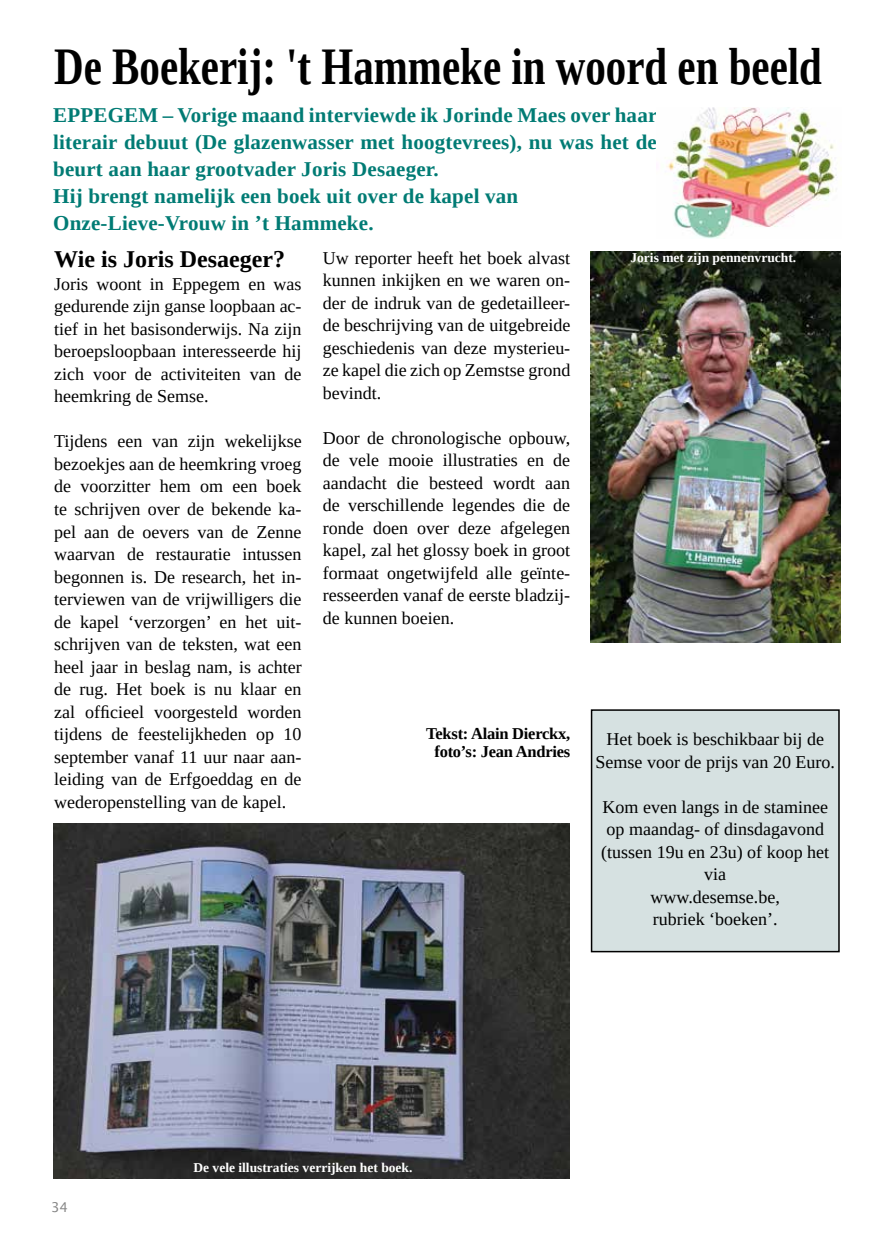
<style>
.page{position:relative;width:893px;height:1234px;background:#fff}
.page>*{position:absolute;margin:0;border:0;box-sizing:border-box;transform-origin:0 0}
.t1{font:700 52.5px "Tinos";color:#000;scale:.78 1}
.t2{font:700 24px "Tinos";color:#000}
.t3{font:700 21px/27px "Tinos";letter-spacing:.01em;color:#007b74}
.t4{font:18px/22.5px "Tinos";color:#000;text-align:justify}
.t5{font:700 16.5px/18px "Tinos";letter-spacing:-.015em;color:#000;text-align:center}
.t6{font:700 13.5px "Tinos";color:#fff}
.t7{font:13.5px "Lucida Sans Std";color:#878787}
</style>
<div class="page">
<div style="left:592px;top:710px;width:247px;height:241px;background:#d6e1e1"></div>
<div style="left:591px;top:709px;width:249px;height:243px;border:2px solid #000"></div>
<img style="left:666px;top:107px;width:171px;height:131px">
<img style="left:53px;top:823px;width:517px;height:355px">
<img style="left:590px;top:251px;width:251px;height:391px">
<h1 class="t1" style="left:54px;top:31px;width:986px">De Boekerij: 't Hammeke in woord en beeld</h1>
<p class="t3" style="left:53px;top:101px;width:606px">EPPEGEM – Vorige maand interviewde ik Jorinde Maes over haar literair debuut (De glazenwasser met hoogtevrees), nu was het de beurt aan haar grootvader Joris Desaeger.<br>Hij brengt namelijk een boek uit over de kapel van Onze-Lieve-Vrouw in ’t Hammeke.</p>
<h2 class="t2" style="left:54px;top:243px;width:232px">Wie is Joris Desaeger?</h2>
<p class="t4" style="left:54px;top:272px;width:249px">Joris woont in Eppegem en was gedurende zijn ganse loopbaan ac&shy;tief in het basisonderwijs. Na zijn beroepsloopbaan interesseerde hij zich voor de activiteiten van de heemkring de Semse.</p>
<p class="t4" style="left:54px;top:430px;width:249px">Tijdens een van zijn wekelijkse bezoekjes aan de heemkring vroeg de voorzitter hem om een boek te schrijven over de bekende ka&shy;pel aan de oevers van de Zenne waarvan de restauratie intussen begonnen is. De research, het in&shy;terviewen van de vrijwilligers die de kapel ‘verzorgen’ en het uit&shy;schrijven van de teksten, wat een heel jaar in beslag nam, is achter de rug. Het boek is nu klaar en zal officieel voorgesteld worden tijdens de feestelijkheden op 10 september vanaf 11 uur naar aan&shy;leiding van de Erfgoeddag en de wederopenstelling van de kapel.</p>
<p class="t4" style="left:323px;top:246px;width:249px">Uw reporter heeft het boek alvast kunnen inkijken en we waren on&shy;der de indruk van de gedetailleer&shy;de beschrijving van de uitgebreide geschiedenis van deze mysterieu&shy;ze kapel die zich op Zemstse grond bevindt.</p>
<p class="t4" style="left:323px;top:426px;width:249px">Door de chronologische opbouw, de vele mooie illustraties en de aandacht die besteed wordt aan de verschillende legendes die de ronde doen over deze afgelegen kapel, zal het glossy boek in groot formaat ongetwijfeld alle geïnte&shy;resseerden vanaf de eerste bladzij&shy;de kunnen boeien.</p>
<p class="t6" style="left:630px;top:249px;width:167px">Joris met zijn pennenvrucht.</p>
<p class="t5" style="left:426px;top:723px;width:146px">Tekst: Alain Dierckx, foto’s: Jean Andries</p>
<p class="t4" style="left:595px;top:727px;width:241px;text-align:center">Het boek is beschikbaar bij de<br>Semse voor de prijs van 20 Euro.</p>
<p class="t4" style="left:601px;top:795px;width:229px;text-align:center">Kom even langs in de staminee op maandag- of dinsdagavond (tussen 19u en 23u) of koop het via<br>www.desemse.be,<br>rubriek ‘boeken’.</p>
<p class="t7" style="left:51px;top:1198px;width:18px">34</p>
<p class="t6" style="left:193px;top:1157px;width:220px">De vele illustraties verrijken het boek.</p>
</div>
